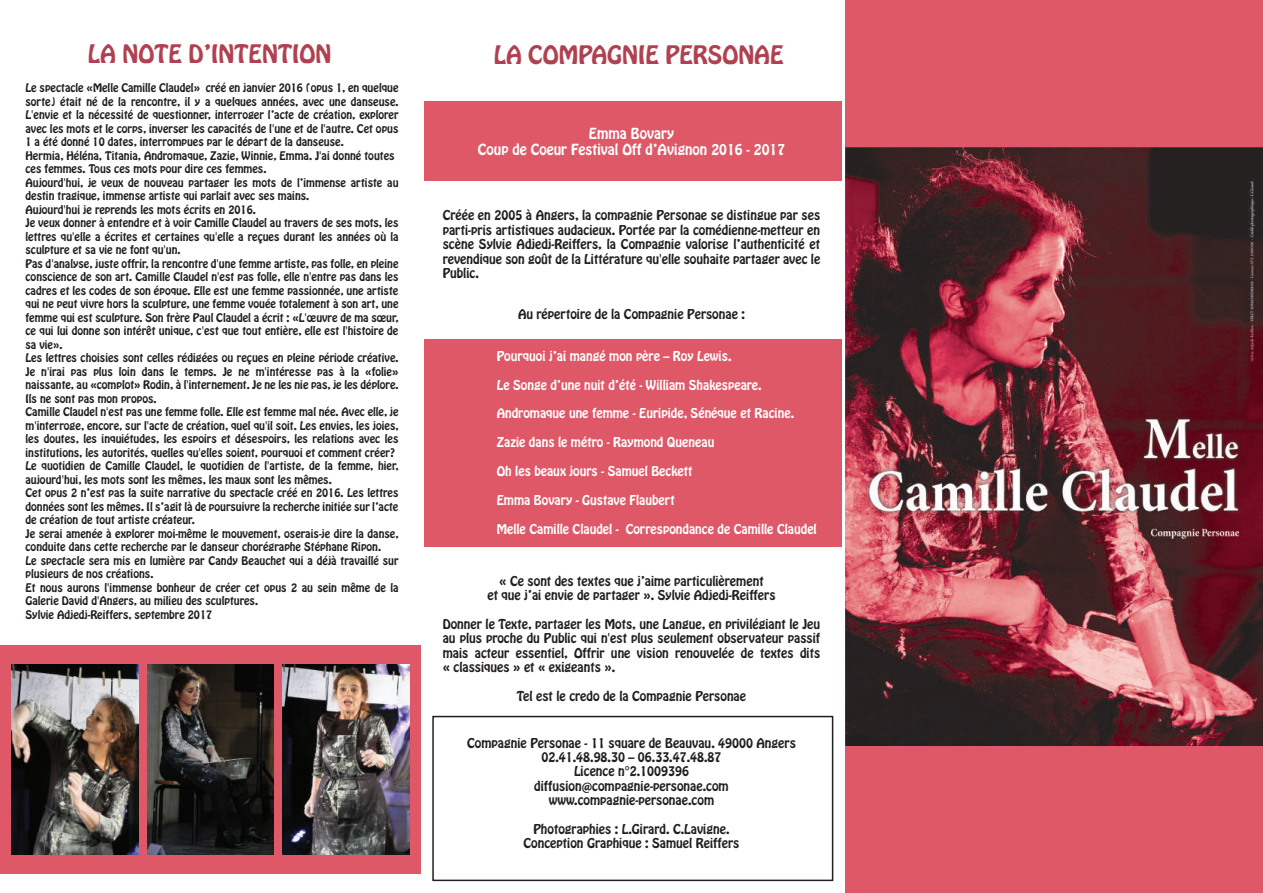
<style>
.page{position:relative;width:1263px;height:893px;background:#fff}
.page>*{position:absolute;margin:0;border:0;box-sizing:border-box;transform-origin:0 0}
.t1{font:22.5px "Hobo Std";color:#b04151}
.t2{font:13.5px/16.2px "Hobo Std";color:#fff;text-align:center}
.t3{font:12px/14.4px "Hobo Std";color:#231f20;text-align:center}
.t4{font:12px "Hobo Std";color:#fff}
.t5{font:10.5px/13.5px "Hobo Std";color:#231f20}
</style>
<div class="page">
<hr style="left:420px;top:0;width:2px;height:893px;background:#231f20">
<hr style="left:845px;top:4px;width:2px;height:889px;background:#231f20">
<div style="left:846px;top:745px;width:417px;height:148px;background:#df5867"></div>
<div style="left:846px;top:0;width:417px;height:148px;background:#df5867"></div>
<img style="left:846px;top:148px;width:417px;height:597px">
<div style="left:424px;top:101px;width:418px;height:80px;background:#df5867"></div>
<div style="left:424px;top:340px;width:418px;height:207px;background:#df5867"></div>
<div style="left:432px;top:716px;width:401px;height:165px;border:2px solid #231f20"></div>
<div style="left:0;top:645px;width:420px;height:228px;background:#df5867"></div>
<img style="left:147px;top:664px;width:127px;height:190px">
<img style="left:11px;top:664px;width:127px;height:190px">
<img style="left:282px;top:664px;width:127px;height:190px">
<h1 class="t1" style="left:88px;top:38px;width:245px">LA NOTE D’INTENTION</h1>
<h1 class="t1" style="left:494px;top:39px;width:291px">LA COMPAGNIE PERSONAE</h1>
<p class="t5" style="left:26px;top:81px;width:375px">Le spectacle «Melle Camille Claudel» créé en janvier 2016 (opus 1, en quelque sorte) était né de la rencontre, il y a quelques années, avec une danseuse.<br>L'envie et la nécessité de questionner, interroger l’acte de création, explorer avec les mots et le corps, inverser les capacités de l'une et de l'autre. Cet opus 1 a été donné 10 dates, interrompues par le départ de la danseuse.<br>Hermia, Héléna, Titania, Andromaque, Zazie, Winnie, Emma. J'ai donné toutes ces femmes. Tous ces mots pour dire ces femmes.<br>Aujourd'hui, je veux de nouveau partager les mots de l’immense artiste au destin tragique, immense artiste qui parlait avec ses mains.<br>Aujourd'hui je reprends les mots écrits en 2016.<br>Je veux donner à entendre et à voir Camille Claudel au travers de ses mots, les lettres qu'elle a écrites et certaines qu'elle a reçues durant les années où la sculpture et sa vie ne font qu'un.<br>Pas d'analyse, juste offrir, la rencontre d'une femme artiste, pas folle, en pleine conscience de son art. Camille Claudel n'est pas folle, elle n'entre pas dans les cadres et les codes de son époque. Elle est une femme passionnée, une artiste qui ne peut vivre hors la sculpture, une femme vouée totalement à son art, une femme qui est sculpture. Son frère Paul Claudel a écrit : «L'œuvre de ma sœur, ce qui lui donne son intérêt unique, c'est que tout entière, elle est l'histoire de sa vie».<br>Les lettres choisies sont celles rédigées ou reçues en pleine période créative.<br>Je n'irai pas plus loin dans le temps. Je ne m'intéresse pas à la «folie» naissante, au «complot» Rodin, à l'internement. Je ne les nie pas, je les déplore.<br>Ils ne sont pas mon propos.<br>Camille Claudel n'est pas une femme folle. Elle est femme mal née. Avec elle, je m'interroge, encore, sur l'acte de création, quel qu'il soit. Les envies, les joies, les doutes, les inquiétudes, les espoirs et désespoirs, les relations avec les institutions, les autorités, quelles qu'elles soient, pourquoi et comment créer?<br>Le quotidien de Camille Claudel, le quotidien de l'artiste, de la femme, hier, aujourd'hui, les mots sont les mêmes, les maux sont les mêmes.<br>Cet opus 2 n’est pas la suite narrative du spectacle créé en 2016. Les lettres données sont les mêmes. Il s’agit là de poursuivre la recherche initiée sur l’acte de création de tout artiste créateur.<br>Je serai amenée à explorer moi-même le mouvement, oserais-je dire la danse, conduite dans cette recherche par le danseur chorégraphe Stéphane Ripon.<br>Le spectacle sera mis en lumière par Candy Beauchet qui a déjà travaillé sur plusieurs de nos créations.<br>Et nous aurons l'immense bonheur de créer cet opus 2 au sein même de la Galerie David d'Angers, au milieu des sculptures.<br>Sylvie Adjedj-Reiffers, septembre 2017</p>
<p class="t2" style="left:478px;top:126px;width:309px">Emma Bovary<br>Coup de Coeur Festival Off d’Avignon 2016 - 2017</p>
<p class="t3" style="left:443px;top:209px;width:379px;text-align:justify">Créée en 2005 à Angers, la compagnie Personae se distingue par ses parti-pris artistiques audacieux. Portée par la comédienne-metteur en scène Sylvie Adjedj-Reiffers, la Compagnie valorise l’authenticité et revendique son goût de la Littérature qu'elle souhaite partager avec le Public.</p>
<p class="t3" style="left:518px;top:308px;width:228px">Au répertoire de la Compagnie Personae :</p>
<p class="t4" style="left:497px;top:348px;width:236px">Pourquoi j’ai mangé mon père – Roy Lewis.</p>
<p class="t4" style="left:497px;top:376px;width:266px">Le Songe d’une nuit d’été - William Shakespeare.</p>
<p class="t4" style="left:497px;top:405px;width:299px">Andromaque une femme - Euripide, Sénéque et Racine.</p>
<p class="t4" style="left:497px;top:434px;width:219px">Zazie dans le métro - Raymond Queneau</p>
<p class="t4" style="left:497px;top:463px;width:197px">Oh les beaux jours - Samuel Beckett</p>
<p class="t4" style="left:497px;top:492px;width:180px">Emma Bovary - Gustave Flaubert</p>
<p class="t4" style="left:497px;top:520px;width:321px">Melle Camille Claudel - Correspondance de Camille Claudel</p>
<p class="t3" style="left:487px;top:574px;width:290px">« Ce sont des textes que j’aime particulièrement<br>et que j’ai envie de partager ». Sylvie Adjedj-Reiffers</p>
<p class="t3" style="left:443px;top:617px;width:379px;text-align:justify">Donner le Texte, partager les Mots, une Langue, en privilégiant le Jeu au plus proche du Public qui n'est plus seulement observateur passif mais acteur essentiel, Offrir une vision renouvelée de textes dits « classiques » et « exigeants ».</p>
<p class="t3" style="left:517px;top:689px;width:231px">Tel est le credo de la Compagnie Personae</p>
<p class="t3" style="left:467px;top:736px;width:330px">Compagnie Personae - 11 square de Beauvau. 49000 Angers 02.41.48.98.30 – 06.33.47.48.87<br>Licence n°2.1009396<br>diffusion@compagnie-personae.com www.compagnie-personae.com</p>
<p class="t3" style="left:524px;top:822px;width:217px">Photographies : L.Girard. C.Lavigne.<br>Conception Graphique : Samuel Reiffers</p>
</div>
